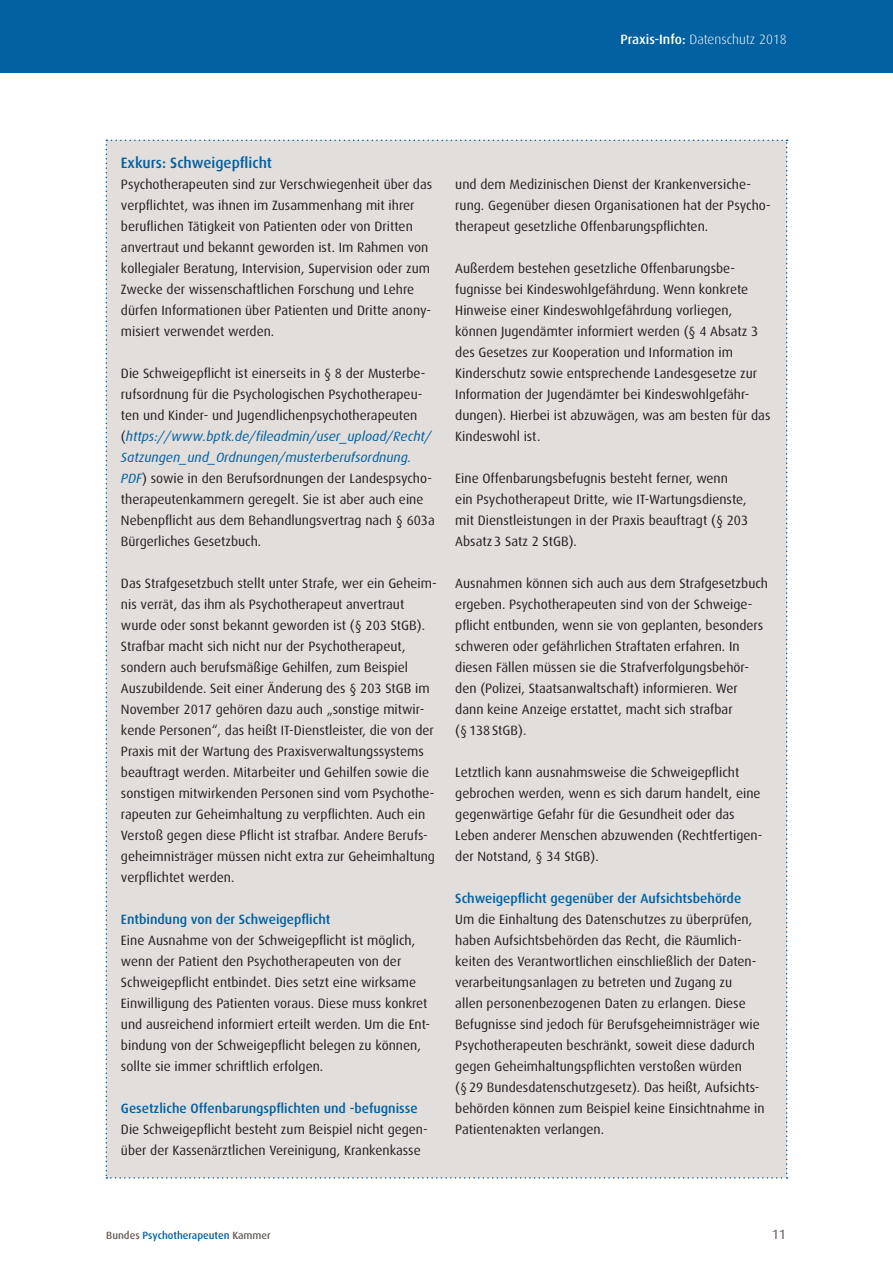
<style>
.page{position:relative;width:893px;height:1263px;background:#fff}
.page>*{position:absolute;margin:0;border:0;box-sizing:border-box;transform-origin:0 0}
.H2_headline{font:500 15px "Dax";color:#0060a0}
.fliesstext{font:13.5px/21px "Dax";color:#231f20}
.H3_headline{font:500 13.5px "Dax";color:#0060a0}
.t1{font:300 13.5px "Dax";color:#fff}
.t2{font:13.5px "Dax";color:#655c57}
.t3{font:500 10.5px "Dax";color:#0060a0}
.s1{font-weight:500}
.s2{font-style:italic;color:#0060a0}
.s3{color:#655c57}
</style>
<div class="page">
<div style="left:0;top:0;width:893px;height:72px;background:#0060a0"></div>
<div style="left:106px;top:140px;width:682px;height:1039px;background:#e1dedc"></div>
<p class="t1" style="left:620px;top:32px;width:168px"><span class="s1">Praxis-Info:</span> Datenschutz 2018</p>
<h2 class="H2_headline" style="left:121px;top:154px;width:153px">Exkurs: Schweigepflicht</h2>
<p class="fliesstext" style="left:121px;top:174px;width:313px">Psychotherapeuten sind zur Verschwiegenheit über das verpflichtet, was ihnen im Zusammenhang mit ihrer beruflichen Tätigkeit von Patienten oder von Dritten anvertraut und bekannt geworden ist. Im Rahmen von kollegialer Beratung, Intervision, Supervision oder zum Zwecke der wissenschaftlichen Forschung und Lehre dürfen Informationen über Patienten und Dritte anony&shy;misiert verwendet werden.</p>
<p class="fliesstext" style="left:121px;top:363px;width:315px">Die Schweigepflicht ist einerseits in § 8 der Musterbe&shy;rufsordnung für die Psychologischen Psychotherapeu&shy;ten und Kinder- und Jugendlichenpsychotherapeuten (<span class="s2">https://www.bptk.de/fileadmin/user_upload/Recht/ Satzungen_und_Ordnungen/musterberufsordnung.<br>PDF</span>) sowie in den Berufsordnungen der Landespsycho&shy;therapeutenkammern geregelt. Sie ist aber auch eine Nebenpflicht aus dem Behandlungsvertrag nach § 603a Bürgerliches Gesetzbuch.</p>
<p class="fliesstext" style="left:121px;top:573px;width:317px">Das Strafgesetzbuch stellt unter Strafe, wer ein Geheim&shy;nis verrät, das ihm als Psychotherapeut anvertraut wurde oder sonst bekannt geworden ist (§ 203 StGB).<br>Strafbar macht sich nicht nur der Psychotherapeut, sondern auch berufsmäßige Gehilfen, zum Beispiel Auszubildende. Seit einer Änderung des § 203 StGB im November 2017 gehören dazu auch „sonstige mitwir&shy;kende Personen“, das heißt IT-Dienstleister, die von der Praxis mit der Wartung des Praxisverwaltungssystems beauftragt werden. Mitarbeiter und Gehilfen sowie die sonstigen mitwirkenden Personen sind vom Psychothe&shy;rapeuten zur Geheimhaltung zu verpflichten. Auch ein Verstoß gegen diese Pflicht ist strafbar. Andere Berufs&shy;geheimnisträger müssen nicht extra zur Geheimhaltung verpflichtet werden.</p>
<p class="H3_headline" style="left:121px;top:912px;width:211px">Entbindung von der Schweigepflicht</p>
<p class="fliesstext" style="left:121px;top:930px;width:311px">Eine Ausnahme von der Schweigepflicht ist möglich, wenn der Patient den Psychotherapeuten von der Schweigepflicht entbindet. Dies setzt eine wirksame Einwilligung des Patienten voraus. Diese muss konkret und ausreichend informiert erteilt werden. Um die Ent&shy;bindung von der Schweigepflicht belegen zu können, sollte sie immer schriftlich erfolgen.</p>
<p class="H3_headline" style="left:121px;top:1101px;width:298px">Gesetzliche Offenbarungspflichten und -befugnisse</p>
<p class="fliesstext" style="left:121px;top:1119px;width:308px">Die Schweigepflicht besteht zum Beispiel nicht gegen&shy;über der Kassenärztlichen Vereinigung, Krankenkasse</p>
<p class="fliesstext" style="left:455px;top:174px;width:317px">und dem Medizinischen Dienst der Krankenversiche&shy;rung. Gegenüber diesen Organisationen hat der Psycho&shy;therapeut gesetzliche Offenbarungspflichten.</p>
<p class="fliesstext" style="left:455px;top:258px;width:317px">Außerdem bestehen gesetzliche Offenbarungsbe&shy;fugnisse bei Kindeswohlgefährdung. Wenn konkrete Hinweise einer Kindeswohlgefährdung vorliegen, können Jugendämter informiert werden (§ 4 Absatz 3 des Gesetzes zur Kooperation und Information im Kinderschutz sowie entsprechende Landesgesetze zur Information der Jugendämter bei Kindeswohlgefähr&shy;dungen). Hierbei ist abzuwägen, was am besten für das Kindeswohl ist.</p>
<p class="fliesstext" style="left:455px;top:468px;width:294px">Eine Offenbarungsbefugnis besteht ferner, wenn ein Psychotherapeut Dritte, wie IT-Wartungsdienste, mit Dienstleistungen in der Praxis beauftragt (§ 203<br>Absatz3 Satz 2 StGB).</p>
<p class="fliesstext" style="left:455px;top:573px;width:314px">Ausnahmen können sich auch aus dem Strafgesetzbuch ergeben. Psychotherapeuten sind von der Schweige&shy;pflicht entbunden, wenn sie von geplanten, besonders schweren oder gefährlichen Straftaten erfahren. In diesen Fällen müssen sie die Strafverfolgungsbehör&shy;den (Polizei, Staatsanwaltschaft) informieren. Wer dann keine Anzeige erstattet, macht sich strafbar (§138StGB).</p>
<p class="fliesstext" style="left:455px;top:762px;width:309px">Letztlich kann ausnahmsweise die Schweigepflicht gebrochen werden, wenn es sich darum handelt, eine gegenwärtige Gefahr für die Gesundheit oder das Leben anderer Menschen abzuwenden (Rechtfertigen&shy;der Notstand, § 34 StGB).</p>
<p class="H3_headline" style="left:455px;top:891px;width:287px">Schweigepflicht gegenüber der Aufsichtsbehörde</p>
<p class="fliesstext" style="left:455px;top:909px;width:311px">Um die Einhaltung des Datenschutzes zu überprüfen, haben Aufsichtsbehörden das Recht, die Räumlich&shy;keiten des Verantwortlichen einschließlich der Daten&shy;verarbeitungsanlagen zu betreten und Zugang zu<br>allen personenbezogenen Daten zu erlangen. Diese Befugnisse sind jedoch für Berufsgeheimnisträger wie Psychotherapeuten beschränkt, soweit diese dadurch gegen Geheimhaltungspflichten verstoßen würden (§29 Bundesdatenschutzgesetz). Das heißt, Aufsichts&shy;behörden können zum Beispiel keine Einsichtnahme in Patientenakten verlangen.</p>
<p class="t3" style="left:106px;top:1229px;width:166px"><span class="s3">Bundes</span> Psychotherapeuten <span class="s3">Kammer</span></p>
<p class="t2" style="left:772px;top:1227px;width:16px">11</p>
</div>
